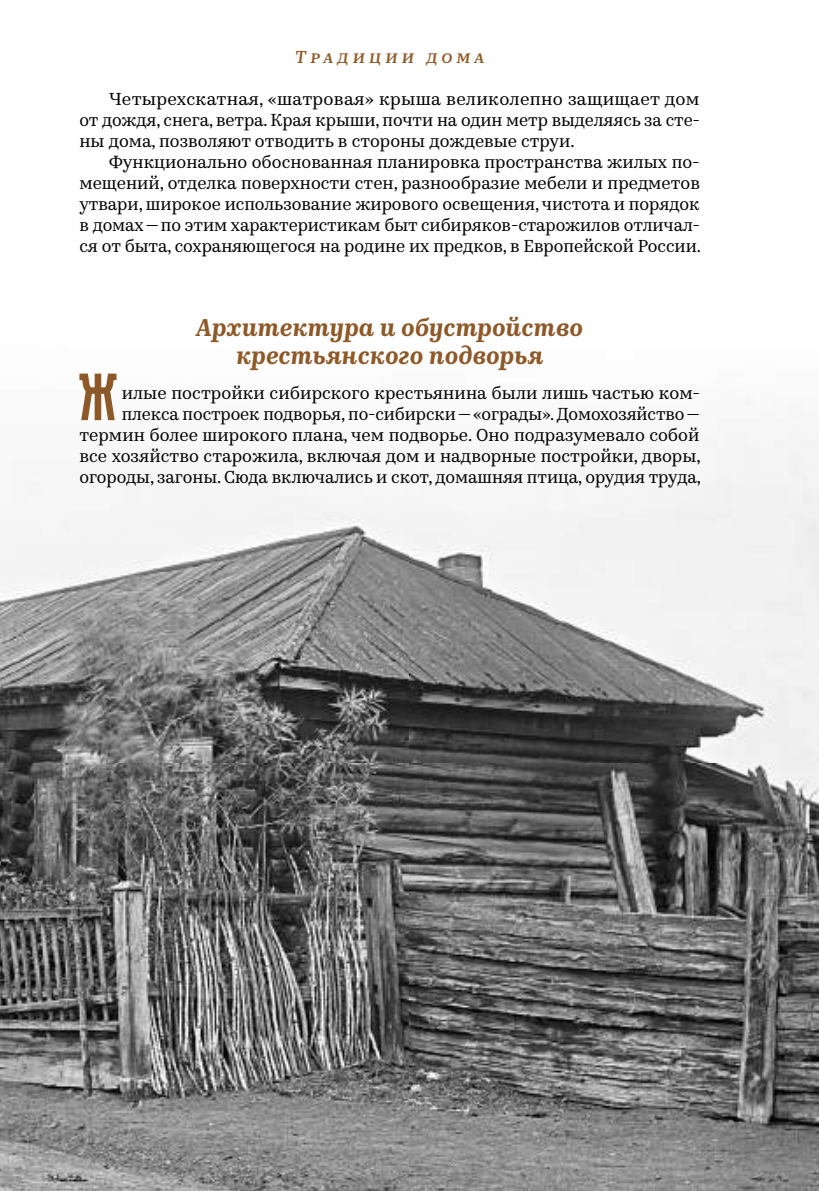
<style>
.page{position:relative;width:819px;height:1191px;background:#fff}
.page>*{position:absolute;margin:0;border:0;box-sizing:border-box;transform-origin:0 0}
.t1{font:66.5px "ST Nizhegorodsky";color:#8e5928}
.t2{font:italic 600 24.5px/28px "Kazimir Text";color:#8e5928;text-align:center}
.t3{font:17.5px/21px "Kazimir Text";color:#000;text-align:justify}
.t4{font:italic 500 17.5px "Kazimir Text";letter-spacing:.23em;color:#8e5928}
</style>
<div class="page">
<img style="left:0;top:441px;width:819px;height:750px">
<p class="t4" style="left:295px;top:44px;width:191px">Традиции дома</p>
<p class="t3" style="left:79px;top:87px;width:622px;text-indent:30px">Четырехскатная, «шатровая» крыша великолепно защищает дом от дож дя, снега, ветра. Края крыши, почти на один метр выделяясь за сте&shy;ны дома, позволяют отводить в стороны дождевые струи.</p>
<p class="t3" style="left:79px;top:150px;width:623px;text-indent:30px">Функционально обоснованная планировка пространства жилых по&shy;мещений, отделка поверхности стен, разнообразие мебели и предметов утвари, широкое использование жирового освещения, чистота и порядок в домах—по этим характеристикам быт сибиряков- старожилов отличал&shy;ся от быта, сохраняющегося на родине их предков, в Европейской России.</p>
<h2 class="t2" style="left:196px;top:312px;width:388px">Архитектура и обустройство крестьянского подворья</h2>
<h1 class="t1" style="left:78px;top:361px;width:42px">Ж</h1>
<p class="t3" style="left:79px;top:381px;width:623px;text-align:right">илые постройки сибирского крестьянина были лишь частью ком&shy;плекса построек подворья, по-сибирски—«ограды». Домохозяйство— термин более широкого плана, чем подворье. Оно подразумевало собой все хозяйство старожила, включая дом и надворные постройки, дворы, огороды, загоны. Сюда включались и скот, домашняя птица, орудия труда,</p>
</div>
